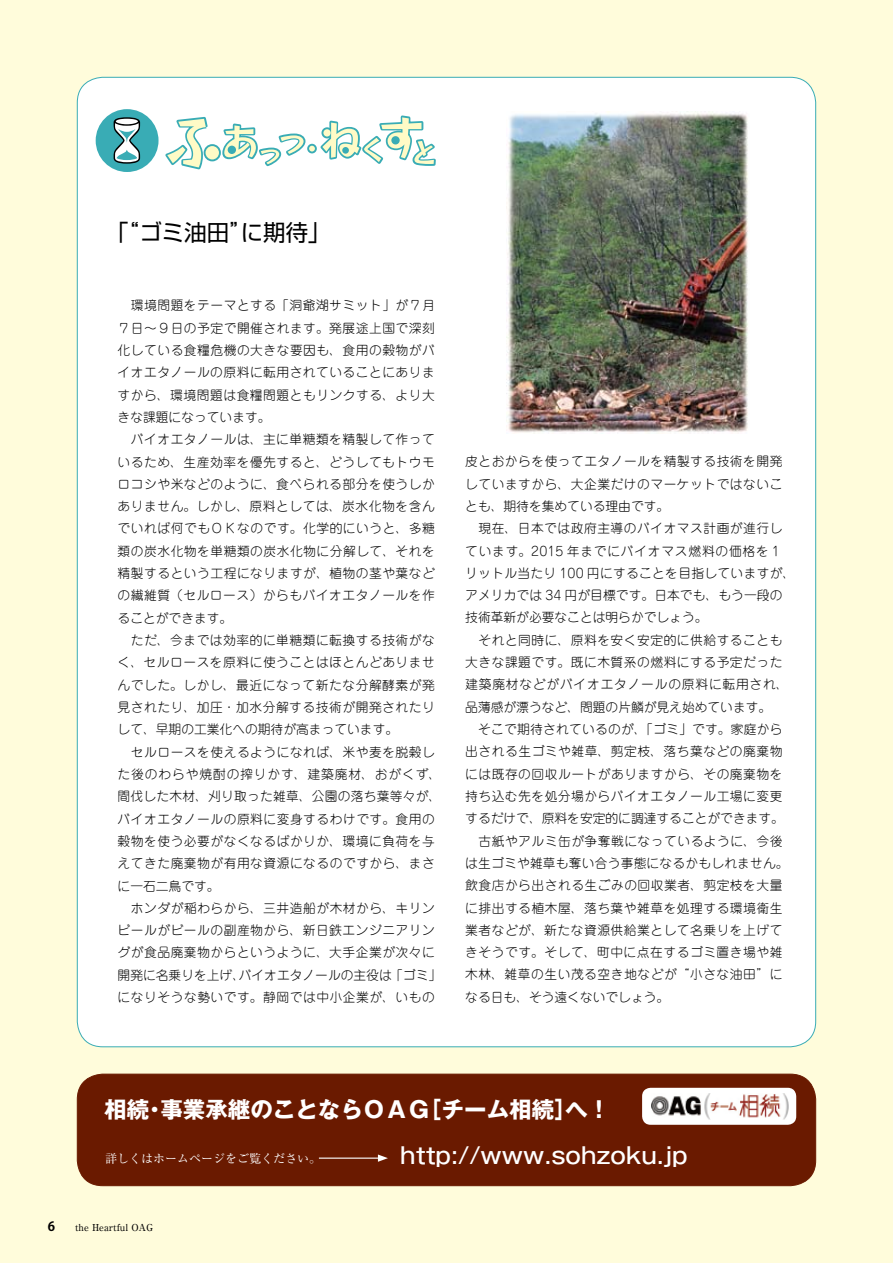
<style>
.page{position:relative;width:893px;height:1263px;background:#fffcdb}
.page>*{position:absolute;margin:0;border:0;box-sizing:border-box;transform-origin:0 0}
.t1{font:700 22.5px "Gothic MB101 Pro";color:#fff}
.t2{font:500 22.5px "Gothic MB101 Pro";color:#fff}
.t3{font:22.5px "Shin Go Pro";color:#000}
.t4{font:300 12.75px/22.4px "Jun 101 Pro";letter-spacing:.04em;color:#000}
.t5{font:700 12.75px "Koz Go Pro";color:#000}
.t6{font:12px "Ryumin Pro";color:#fff}
.t7{font:500 9.6px "Ryumin Pro";color:#000}
</style>
<div class="page">
<div style="left:77px;top:77px;width:739px;height:970px;background:#fff;border-radius:26px"></div>
<div style="left:77px;top:1074px;width:739px;height:112px;background:#6a1a00;border-radius:26px"></div>
<div style="left:77px;top:1074px;width:739px;height:112px;border:1px solid #6a1a00;border-radius:26px"></div>
<div style="left:96px;top:109px;width:63px;height:63px;background:#39acb5;border-radius:50%"></div>
<svg style="left:114px;top:117px;width:26px;height:47px"></svg>
<div style="left:204px;top:144px;width:17px;height:17px;border:3px solid #39acb5;border-radius:50%"></div>
<div style="left:206px;top:146px;width:13px;height:13px;background:#fffbc6;border-radius:50%"></div>
<svg style="left:165px;top:117px;width:45px;height:53px"></svg>
<svg style="left:220px;top:115px;width:216px;height:52px"></svg>
<div style="left:228px;top:146px;width:8px;height:8px;background:#39acb5;border-radius:50%"></div>
<div style="left:391px;top:136px;width:9px;height:8px;background:#39acb5;border-radius:50%"></div>
<div style="left:342px;top:147px;width:7px;height:7px;background:#39acb5;border-radius:50%"></div>
<hr style="left:319px;top:1157px;width:61px;height:2px;background:#fff">
<svg style="left:378px;top:1154px;width:10px;height:8px"></svg>
<img style="left:506px;top:111px;width:242px;height:323px">
<div style="left:642px;top:1088px;width:154px;height:37px;background:#fff;border-radius:9px"></div>
<img style="left:652px;top:1094px;width:136px;height:25px">
<h1 class="t3" style="left:106px;top:214px;width:226px">「“ゴミ油田”に期待」</h1>
<p class="t4" style="left:118px;top:293px;width:325px">　環境問題をテーマとする「洞爺湖サミット」が７月<br>７日～９日の予定で開催されます。発展途上国で深刻化している食糧危機の大きな要因も、食用の穀物がバイオエタノールの原料に転用されていることにありますから、環境問題は食糧問題ともリンクする、より大きな課題になっています。<br>　バイオエタノールは、主に単糖類を精製して作っているため、生産効率を優先すると、どうしてもトウモロコシや米などのように、食べられる部分を使うしかありません。しかし、原料としては、炭水化物を含んでいれば何でもＯＫなのです。化学的にいうと、多糖類の炭水化物を単糖類の炭水化物に分解して、それを精製するという工程になりますが、植物の茎や葉などの繊維質（セルロース）からもバイオエタノールを作ることができます。<br>　ただ、今までは効率的に単糖類に転換する技術がなく、セルロースを原料に使うことはほとんどありませんでした。しかし、最近になって新たな分解酵素が発見されたり、加圧・加水分解する技術が開発されたりして、早期の工業化への期待が高まっています。<br>　セルロースを使えるようになれば、米や麦を脱穀した後のわらや焼酎の搾りかす、建築廃材、おがくず、間伐した木材、刈り取った雑草、公園の落ち葉等々が、バイオエタノールの原料に変身するわけです。食用の穀物を使う必要がなくなるばかりか、環境に負荷を与えてきた廃棄物が有用な資源になるのですから、まさに一石二鳥です。<br>　ホンダが稲わらから、三井造船が木材から、キリンビールがビールの副産物から、新日鉄エンジニアリングが食品廃棄物からというように、大手企業が次々に開発に名乗りを上げ、バイオエタノールの主役は「ゴミ」になりそうな勢いです。静岡では中小企業が、いもの</p>
<p class="t4" style="left:465px;top:449px;width:331px">皮とおからを使ってエタノールを精製する技術を開発していますから、大企業だけのマーケットではないことも、期待を集めている理由です。<br>　現在、日本では政府主導のバイオマス計画が進行しています。2015 年までにバイオマス燃料の価格を１リットル当たり 100 円にすることを目指していますが、アメリカでは 34 円が目標です。日本でも、もう一段の技術革新が必要なことは明らかでしょう。<br>　それと同時に、原料を安く安定的に供給することも大きな課題です。既に木質系の燃料にする予定だった建築廃材などがバイオエタノールの原料に転用され、品薄感が漂うなど、問題の片鱗が見え始めています。<br>　そこで期待されているのが、「ゴミ」です。家庭から出される生ゴミや雑草、剪定枝、落ち葉などの廃棄物には既存の回収ルートがありますから、その廃棄物を持ち込む先を処分場からバイオエタノール工場に変更するだけで、原料を安定的に調達することができます。　古紙やアルミ缶が争奪戦になっているように、今後は生ゴミや雑草も奪い合う事態になるかもしれません。飲食店から出される生ごみの回収業者、剪定枝を大量に排出する植木屋、落ち葉や雑草を処理する環境衛生業者などが、新たな資源供給業として名乗りを上げてきそうです。そして、町中に点在するゴミ置き場や雑木林、雑草の生い茂る空き地などが“小さな油田”になる日も、そう遠くないでしょう。</p>
<h1 class="t1" style="left:104px;top:1091px;width:508px">相続・事業承継のことならＯＡＧ［チーム相続］へ！</h1>
<p class="t6" style="left:105px;top:1149px;width:217px">詳しくはホームページをご覧ください。</p>
<h1 class="t2" style="left:400px;top:1136px;width:289px">http://www.sohzoku.jp</h1>
<p class="t5" style="left:48px;top:1218px;width:9px">6</p>
<p class="t7" style="left:75px;top:1220px;width:79px">the Heartful OAG</p>
</div>
